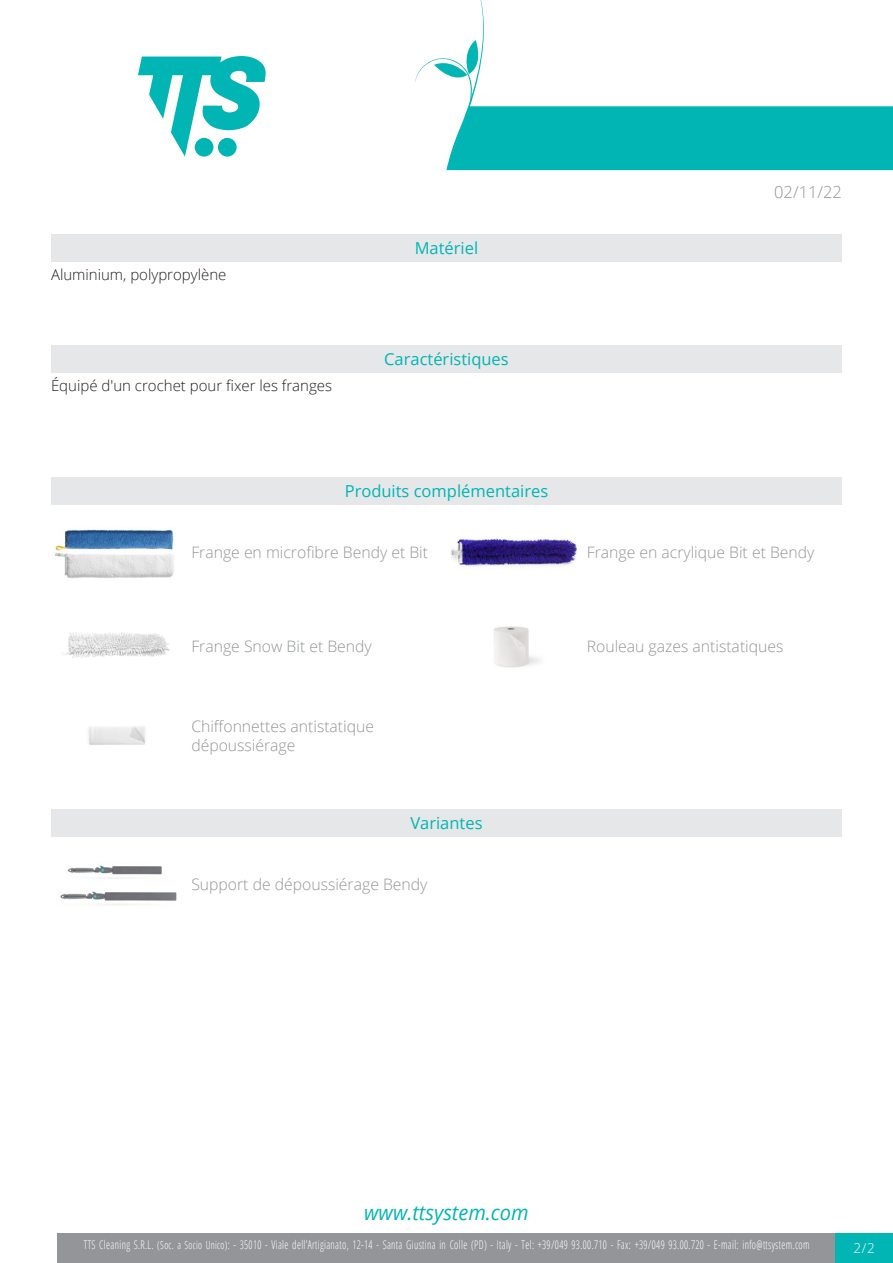
<style>
.page{position:relative;width:893px;height:1263px;background:#fff}
.page>*{position:absolute;margin:0;border:0;box-sizing:border-box;transform-origin:0 0}
.t1{font:italic 20.85px "Open Sans";color:#00b5b3;scale:.96 1}
.Titolo4{font:16.5px "Open Sans";color:#00b5b3}
.Titolo10{font:16.5px "Open Sans";color:#00b5b3}
.Titolo5{font:16.5px "Open Sans";color:#00b5b3}
.t2{font:300 16.5px "Open Sans";color:#939598}
.Titolo16{font:16.5px "Open Sans";color:#00b5b3}
.Nome{font:300 15.75px/18.9px "Open Sans";color:#939598}
.CaratteristicheTecni{font:300 15px "Open Sans";color:#231f20}
.Materiale{font:300 15px "Open Sans";color:#231f20}
.t3{font:300 13.5px "Open Sans";color:#fff}
.t4{font:300 12px "Open Sans Condensed";letter-spacing:.035em;color:#fff;scale:.85 1}
.s1{font-size:11.25px}
</style>
<div class="page">
<svg style="left:138px;top:56px;width:128px;height:101px"></svg>
<div style="left:57px;top:1233px;width:779px;height:30px;background:#939598"></div>
<div style="left:836px;top:1233px;width:57px;height:30px;background:#00b5b3"></div>
<svg style="left:415px;top:0;width:478px;height:170px"></svg>
<div style="left:51px;top:234px;width:791px;height:28px;background:#e6e7e9"></div>
<div style="left:51px;top:345px;width:791px;height:28px;background:#e6e7e9"></div>
<div style="left:51px;top:477px;width:791px;height:28px;background:#e6e7e9"></div>
<img style="left:55px;top:529px;width:119px;height:22px">
<img style="left:55px;top:552px;width:119px;height:26px">
<img style="left:451px;top:538px;width:126px;height:29px">
<img style="left:62px;top:632px;width:108px;height:26px">
<img style="left:494px;top:626px;width:46px;height:42px">
<img style="left:88px;top:726px;width:57px;height:19px">
<div style="left:51px;top:809px;width:791px;height:28px;background:#e6e7e9"></div>
<img style="left:60px;top:865px;width:117px;height:40px">
<p class="Materiale" style="left:51px;top:264px;width:177px">Aluminium, polypropylène</p>
<p class="CaratteristicheTecni" style="left:51px;top:375px;width:283px">Équipé d'un crochet pour fixer les franges</p>
<p class="Titolo16" style="left:415px;top:237px;width:65px">Matériel</p>
<p class="Titolo10" style="left:384px;top:348px;width:126px">Caractéristiques</p>
<p class="Titolo4" style="left:345px;top:480px;width:205px">Produits complémentaires</p>
<h2 class="t2" style="left:774px;top:180px;width:69px">02/11/22</h2>
<p class="Nome" style="left:191px;top:543px;width:238px">Frange en microfibre Bendy et Bit</p>
<p class="Nome" style="left:587px;top:543px;width:229px">Frange en acrylique Bit et Bendy</p>
<p class="Nome" style="left:191px;top:636px;width:182px">Frange Snow Bit et Bendy</p>
<p class="Nome" style="left:587px;top:636px;width:198px">Rouleau gazes antistatiques</p>
<p class="Nome" style="left:191px;top:716px;width:184px">Chiffonnettes antistatique dépoussiérage</p>
<p class="Titolo5" style="left:410px;top:812px;width:74px">Variantes</p>
<p class="Nome" style="left:191px;top:875px;width:238px">Support de dépoussiérage Bendy</p>
<h1 class="t1" style="left:364px;top:1198px;width:173px">www.ttsystem.com</h1>
<p class="t4" style="left:84px;top:1236px;width:855px">TTS Cleaning S.R.L. <span class="s1">(Soc. a Socio Unico)</span>: - 35010 - Viale dell’Artigianato, 12-14 - Santa Giustina in Colle (PD) - Italy - Tel: +39/049 93.00.710 - Fax: +39/049 93.00.720 - E-mail: info@ttsystem.com</p>
<p class="t3" style="left:854px;top:1239px;width:23px">2/2</p>
</div>
